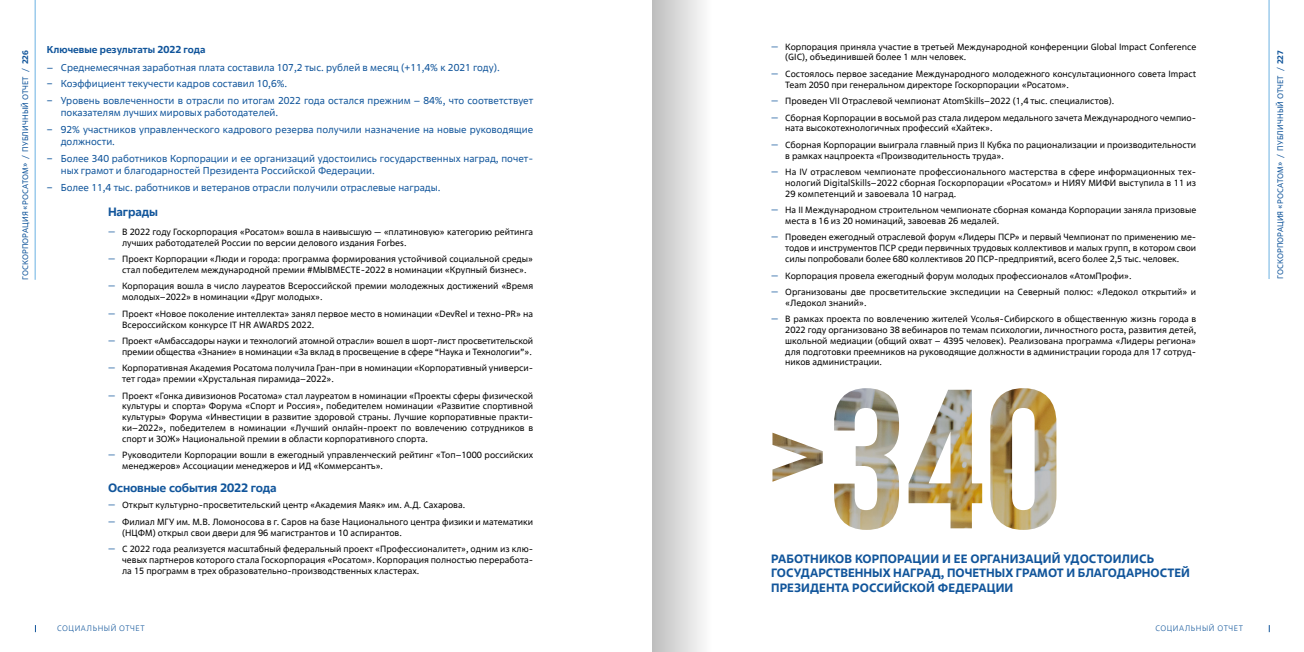
<style>
.page{position:relative;width:1304px;height:652px;background:#fff}
.page>*{position:absolute;margin:0;border:0;box-sizing:border-box;transform-origin:0 0}
.t1{font:700 12px/14.4px "Rosatom";color:#11559b}
.t2{font:10px/16.8px "Rosatom";color:#11559b}
.t3{font:700 10px "Rosatom";color:#11559b}
.t4{font:9px/10.8px "Rosatom";color:#000}
.t5{font:8px "Rosatom";letter-spacing:.01em;color:#11559b}
.t6{font:300 8px "Rosatom";letter-spacing:.07em;color:#11559b}
.t7{font:700 8px "Rosatom";color:#11559b}
.s1{color:#11559b}
.s2{font-weight:700}
</style>
<div class="page">
<hr style="left:35px;top:0;width:1px;height:280px;background:#6bb1e2">
<hr style="left:1269px;top:0;width:1px;height:279px;background:#6bb1e2">
<img style="left:772px;top:388px;width:284px;height:142px">
<div style="left:652px;top:0;width:68px;height:652px;background:linear-gradient(to right,#bebebe,#fff)"></div>
<p class="t7" style="left:20px;top:64px;width:16px;rotate:-90deg">226</p>
<p class="t5" style="left:20px;top:280px;width:213px;rotate:-90deg">ГОСКОРПОРАЦИЯ «РОСАТОМ» / ПУБЛИЧНЫЙ ОТЧЕТ /</p>
<p class="t3" style="left:47px;top:43px;width:160px">Ключевые результаты 2022 года</p>
<p class="t2" style="left:47px;top:59px;width:488px">– Среднемесячная заработная плата составила 107,2 тыс. рублей в месяц (+11,4% к 2021 году).<br>− Коэффициент текучести кадров составил 10,6%.<br>− Уровень вовлеченности в отрасли по итогам 2022 года остался прежним – 84%, что соответствует</p>
<p class="t2" style="left:47px;top:104px;width:488px;text-indent:14px">показателям лучших мировых работодателей.<br>− 92% участников управленческого кадрового резерва получили назначение на новые руководящие</p>
<p class="t2" style="left:47px;top:133px;width:488px;text-indent:14px">должности.<br>− Более 340 работников Корпорации и ее организаций удостоились государственных наград, почет-</p>
<p class="t2" style="left:47px;top:162px;width:395px;text-indent:14px">ных грамот и благодарностей Президента Российской Федерации.<br>− Более 11,4 тыс. работников и ветеранов отрасли получили отраслевые награды.</p>
<h1 class="t1" style="left:108px;top:204px;width:52px">Награды</h1>
<p class="t4" style="left:122px;top:226px;width:413px;text-indent:-14px"><span class="s1">ʽ</span> В 2022 году Госкорпорация «Росатом» вошла в наивысшую — «платиновую» категорию рейтинга лучших работодателей России по версии делового издания Forbes.</p>
<p class="t4" style="left:122px;top:254px;width:413px;text-indent:-14px"><span class="s1">ʽ</span> Проект Корпорации «Люди и города: программа формирования устойчивой социальной среды» стал победителем международной премии #МЫВМЕСТЕ-2022 в номинации «Крупный бизнес».</p>
<p class="t4" style="left:122px;top:281px;width:413px;text-indent:-14px"><span class="s1">ʽ</span> Корпорация вошла в число лауреатов Всероссийской премии молодежных достижений «Время молодых–2022» в номинации «Друг молодых».</p>
<p class="t4" style="left:122px;top:308px;width:413px;text-indent:-14px"><span class="s1">ʽ</span> Проект «Новое поколение интеллекта» занял первое место в номинации «DevRel и техно-PR» на<br>Всероссийском конкурсе IT HR AWARDS 2022.</p>
<p class="t4" style="left:108px;top:335px;width:427px;text-align:right"><span class="s1">ʽ</span> Проект «Амбассадоры науки и технологий атомной отрасли» вошел в шорт-лист просветительской премии общества «Знание» в номинации «За вклад в просвещение в сфере “Наука и Технологии”».</p>
<p class="t4" style="left:122px;top:363px;width:413px;text-indent:-14px"><span class="s1">ʽ</span> Корпоративная Академия Росатома получила Гран-при в номинации «Корпоративный универси&shy;тет года» премии «Хрустальная пирамида–2022».</p>
<p class="t4" style="left:122px;top:390px;width:413px;text-align:justify;text-indent:-14px"><span class="s1">ʽ</span> Проект «Гонка дивизионов Росатома» стал лауреатом в номинации «Проекты сферы физической культуры и спорта» Форума «Спорт и Россия», победителем номинации «Развитие спортивной культуры» Форума «Инвестиции в развитие здоровой страны. Лучшие корпоративные практи&shy;ки–2022», победителем в номинации «Лучший онлайн-проект по вовлечению сотрудников в спорт и ЗОЖ» Национальной премии в области корпоративного спорта.</p>
<p class="t4" style="left:122px;top:450px;width:413px;text-indent:-14px"><span class="s1">ʽ</span> Руководители Корпорации вошли в ежегодный управленческий рейтинг «Топ–1000 российских менеджеров» Ассоциации менеджеров и ИД «Коммерсантъ».</p>
<h1 class="t1" style="left:108px;top:480px;width:170px">Основные события 2022 года</h1>
<p class="t4" style="left:108px;top:497px;width:427px;line-height:16.5px"><span class="s1">ʽ</span> Открыт культурно-просветительский центр «Академия Маяк» им. А.Д. Сахарова.<br><span class="s1">ʽ</span> Филиал МГУ им. М.В. Ломоносова в г. Саров на базе Национального центра физики и математики</p>
<p class="t4" style="left:108px;top:524px;width:427px;line-height:16.5px;text-indent:14px">(НЦФМ) открыл свои двери для 96 магистрантов и 10 аспирантов.<br><span class="s1">ʽ</span> С 2022 года реализуется масштабный федеральный проект «Профессионалитет», одним из клю-</p>
<p class="t4" style="left:122px;top:554px;width:413px">чевых партнеров которого стала Госкорпорация «Росатом». Корпорация полностью переработа&shy;ла 15 программ в трех образовательно-производственных кластерах.</p>
<p class="t4" style="left:785px;top:41px;width:413px;text-indent:-14px"><span class="s1">ʽ</span> Корпорация приняла участие в третьей Международной конференции Global Impact Conference (GIC), объединившей более 1 млн человек.</p>
<p class="t4" style="left:785px;top:68px;width:413px;text-indent:-14px"><span class="s1">ʽ</span> Состоялось первое заседание Международного молодежного консультационного совета Impact<br>Team 2050 при генеральном директоре Госкорпорации «Росатом».</p>
<p class="t4" style="left:771px;top:93px;width:427px;line-height:16.5px"><span class="s1">ʽ</span> Проведен VII Отраслевой чемпионат AtomSkills–2022 (1,4 тыс. специалистов).<br><span class="s1">ʽ</span> Сборная Корпорации в восьмой раз стала лидером медального зачета Международного чемпио-</p>
<p class="t4" style="left:771px;top:120px;width:427px;line-height:16.5px;text-indent:14px">ната высокотехнологичных профессий «Хайтек».<br><span class="s1">ʽ</span> Сборная Корпорации выиграла главный приз II Кубка по рационализации и производительности</p>
<p class="t4" style="left:771px;top:147px;width:427px;line-height:16.5px;text-indent:14px">в рамках нацпроекта «Производительность труда».<br><span class="s1">ʽ</span> На IV отраслевом чемпионате профессионального мастерства в сфере информационных тех-</p>
<p class="t4" style="left:785px;top:177px;width:413px">нологий DigitalSkills–2022 сборная Госкорпорации «Росатом» и НИЯУ МИФИ выступила в 11 из<br>29 компетенций и завоевала 10 наград.</p>
<p class="t4" style="left:785px;top:204px;width:413px;text-indent:-14px"><span class="s1">ʽ</span> На II Международном строительном чемпионате сборная команда Корпорации заняла призовые места в 16 из 20 номинаций, завоевав 26 медалей.</p>
<p class="t4" style="left:785px;top:232px;width:413px;text-align:justify;text-indent:-14px"><span class="s1">ʽ</span> Проведен ежегодный отраслевой форум «Лидеры ПСР» и первый Чемпионат по применению ме&shy;тодов и инструментов ПСР среди первичных трудовых коллективов и малых групп, в котором свои силы попробовали более 680 коллективов 20 ПСР-предприятий, всего более 2,5 тыс. человек.</p>
<p class="t4" style="left:771px;top:267px;width:427px;line-height:16.5px"><span class="s1">ʽ</span> Корпорация провела ежегодный форум молодых профессионалов «АтомПрофи».<br><span class="s1">ʽ</span> Организованы две просветительские экспедиции на Северный полюс: «Ледокол открытий» и</p>
<p class="t4" style="left:771px;top:294px;width:427px;line-height:16.5px;text-indent:14px">«Ледокол знаний».<br><span class="s1">ʽ</span> В рамках проекта по вовлечению жителей Усолья-Сибирского в общественную жизнь города в</p>
<p class="t4" style="left:785px;top:324px;width:413px;text-align:justify">2022 году организовано 38 вебинаров по темам психологии, личностного роста, развития детей, школьной медиации (общий охват – 4395 человек). Реализована программа «Лидеры региона» для подготовки преемников на руководящие должности в администрации города для 17 сотруд&shy;ников администрации.</p>
<h1 class="t1" style="left:771px;top:551px;width:420px">РАБОТНИКОВ КОРПОРАЦИИ И ЕЕ ОРГАНИЗАЦИЙ УДОСТОИЛИСЬ<br>ГОСУДАРСТВЕННЫХ НАГРАД, ПОЧЕТНЫХ ГРАМОТ И БЛАГОДАРНОСТЕЙ<br>ПРЕЗИДЕНТА РОССИЙСКОЙ ФЕДЕРАЦИИ</h1>
<p class="t6" style="left:57px;top:623px;width:89px">СОЦИАЛЬНЫЙ ОТЧЕТ</p>
<p class="t6" style="left:1155px;top:623px;width:89px">СОЦИАЛЬНЫЙ ОТЧЕТ</p>
<p class="t5" style="left:1275px;top:279px;width:230px;rotate:-90deg">ГОСКОРПОРАЦИЯ «РОСАТОМ» / ПУБЛИЧНЫЙ ОТЧЕТ / <span class="s2">227</span></p>
</div>
